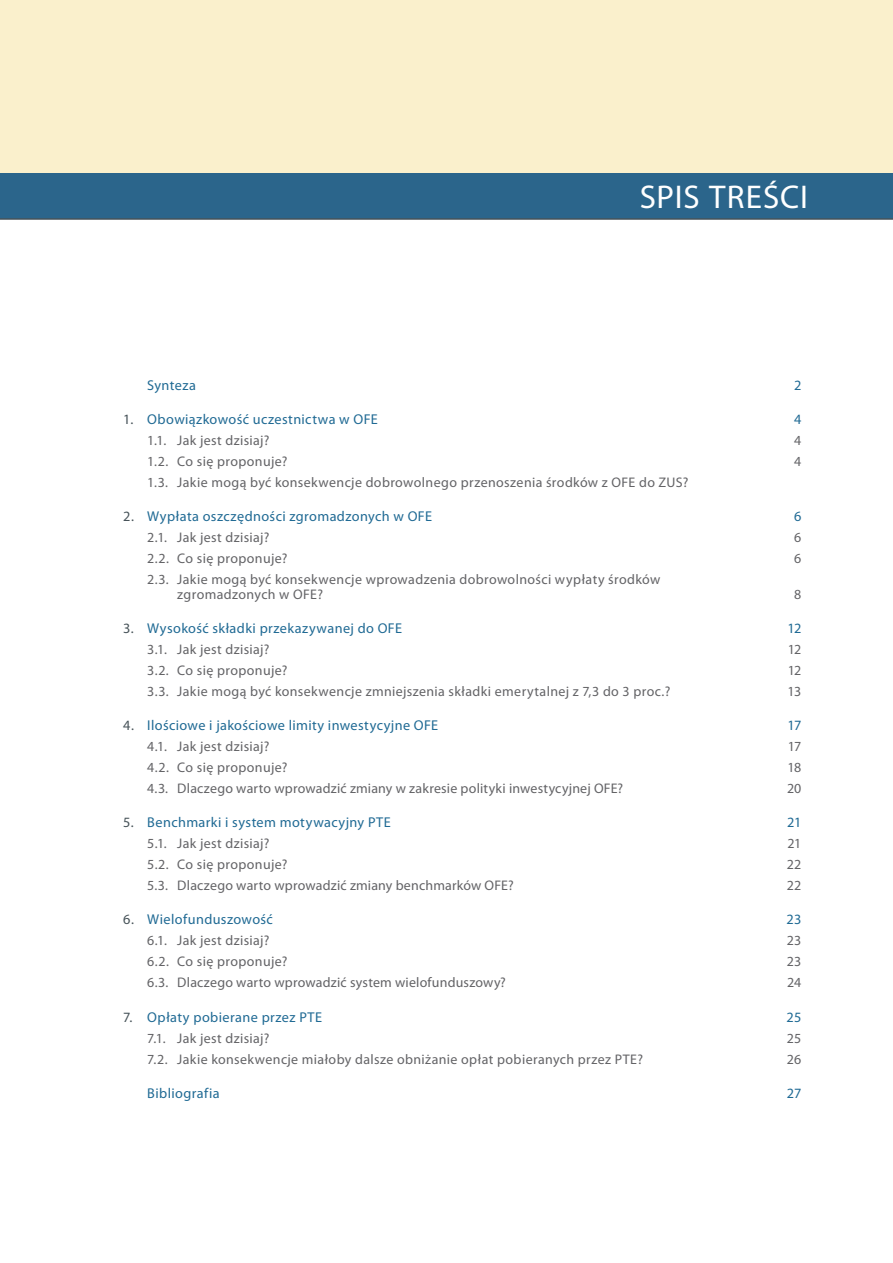
<style>
.page{position:relative;width:893px;height:1263px;background:#fff}
.page>*{position:absolute;margin:0;border:0;box-sizing:border-box;transform-origin:0 0}
.t1{font:33px "Myriad Pro";letter-spacing:.025em;color:#fff}
.t2{font:14.25px "Myriad Pro";letter-spacing:.03em;color:#206a94}
.t3{font:13.95px/15px "Myriad Pro";letter-spacing:.025em;color:#636366}
.s1{color:#475359}
</style>
<div class="page">
<div style="left:0;top:0;width:893px;height:218px;background:#faf0cc"></div>
<div style="left:0;top:174px;width:893px;height:45px;background:#2b658b"></div>
<hr style="left:0;top:218px;width:893px;height:2px;background:#475359">
<p class="t1" style="left:640px;top:176px;width:170px">SPIS TREŚCI</p>
<p class="t2" style="left:147px;top:376px;width:50px">Synteza</p>
<p class="t2" style="left:794px;top:376px;width:9px">2</p>
<p class="t2" style="left:123px;top:410px;width:256px"><span class="s1">1.</span> Obowiązkowość uczestnictwa w OFE</p>
<p class="t2" style="left:794px;top:410px;width:9px">4</p>
<p class="t3" style="left:147px;top:432px;width:124px">1.1. Jak jest dzisiaj?</p>
<p class="t3" style="left:794px;top:432px;width:9px">4</p>
<p class="t3" style="left:147px;top:453px;width:142px">1.2. Co się proponuje?</p>
<p class="t3" style="left:794px;top:453px;width:9px">4</p>
<p class="t3" style="left:147px;top:474px;width:543px">1.3. Jakie mogą być konsekwencje dobrowolnego przenoszenia środków z OFE do ZUS?</p>
<p class="t2" style="left:123px;top:507px;width:310px"><span class="s1">2.</span> Wypłata oszczędności zgromadzonych w OFE</p>
<p class="t2" style="left:794px;top:507px;width:9px">6</p>
<p class="t3" style="left:147px;top:529px;width:124px">2.1. Jak jest dzisiaj?</p>
<p class="t3" style="left:794px;top:529px;width:9px">6</p>
<p class="t3" style="left:147px;top:550px;width:142px">2.2. Co się proponuje?</p>
<p class="t3" style="left:794px;top:550px;width:9px">6</p>
<p class="t3" style="left:177px;top:571px;width:485px;text-indent:-30px">2.3. Jakie mogą być konsekwencje wprowadzenia dobrowolności wypłaty środków zgromadzonych w OFE?</p>
<p class="t3" style="left:794px;top:586px;width:9px">8</p>
<p class="t2" style="left:123px;top:619px;width:280px"><span class="s1">3.</span> Wysokość składki przekazywanej do OFE</p>
<p class="t2" style="left:787px;top:619px;width:15px">12</p>
<p class="t3" style="left:147px;top:642px;width:124px">3.1. Jak jest dzisiaj?</p>
<p class="t3" style="left:788px;top:642px;width:15px">12</p>
<p class="t3" style="left:147px;top:663px;width:142px">3.2. Co się proponuje?</p>
<p class="t3" style="left:788px;top:663px;width:15px">12</p>
<p class="t3" style="left:147px;top:684px;width:525px">3.3. Jakie mogą być konsekwencje zmniejszenia składki emerytalnej z 7,3 do 3 proc.?</p>
<p class="t3" style="left:788px;top:684px;width:15px">13</p>
<p class="t2" style="left:123px;top:717px;width:316px"><span class="s1">4.</span> Ilościowe i jakościowe limity inwestycyjne OFE</p>
<p class="t2" style="left:787px;top:717px;width:15px">17</p>
<p class="t3" style="left:147px;top:739px;width:124px">4.1. Jak jest dzisiaj?</p>
<p class="t3" style="left:788px;top:739px;width:15px">17</p>
<p class="t3" style="left:147px;top:760px;width:142px">4.2. Co się proponuje?</p>
<p class="t3" style="left:787px;top:760px;width:15px">18</p>
<p class="t3" style="left:147px;top:781px;width:477px">4.3. Dlaczego warto wprowadzić zmiany w zakresie polityki inwestycyjnej OFE?</p>
<p class="t3" style="left:787px;top:781px;width:16px">20</p>
<p class="t2" style="left:123px;top:814px;width:269px"><span class="s1">5.</span> Benchmarki i system motywacyjny PTE</p>
<p class="t2" style="left:787px;top:814px;width:16px">21</p>
<p class="t3" style="left:147px;top:836px;width:124px">5.1. Jak jest dzisiaj?</p>
<p class="t3" style="left:787px;top:836px;width:16px">21</p>
<p class="t3" style="left:147px;top:857px;width:142px">5.2. Co się proponuje?</p>
<p class="t3" style="left:787px;top:857px;width:16px">22</p>
<p class="t3" style="left:147px;top:878px;width:368px">5.3. Dlaczego warto wprowadzić zmiany benchmarków OFE?</p>
<p class="t3" style="left:787px;top:878px;width:16px">22</p>
<p class="t2" style="left:123px;top:911px;width:151px"><span class="s1">6.</span> Wielofunduszowość</p>
<p class="t2" style="left:786px;top:911px;width:16px">23</p>
<p class="t3" style="left:147px;top:933px;width:124px">6.1. Jak jest dzisiaj?</p>
<p class="t3" style="left:787px;top:933px;width:16px">23</p>
<p class="t3" style="left:147px;top:954px;width:142px">6.2. Co się proponuje?</p>
<p class="t3" style="left:787px;top:954px;width:16px">23</p>
<p class="t3" style="left:147px;top:975px;width:360px">6.3. Dlaczego warto wprowadzić system wielofunduszowy?</p>
<p class="t3" style="left:787px;top:975px;width:16px">24</p>
<p class="t2" style="left:123px;top:1008px;width:200px"><span class="s1">7.</span> Opłaty pobierane przez PTE</p>
<p class="t2" style="left:786px;top:1008px;width:16px">25</p>
<p class="t3" style="left:147px;top:1030px;width:124px">7.1. Jak jest dzisiaj?</p>
<p class="t3" style="left:787px;top:1030px;width:16px">25</p>
<p class="t3" style="left:147px;top:1051px;width:497px">7.2. Jakie konsekwencje miałoby dalsze obniżanie opłat pobieranych przez PTE?</p>
<p class="t3" style="left:787px;top:1051px;width:16px">26</p>
<p class="t2" style="left:147px;top:1084px;width:74px">Bibliografia</p>
<p class="t2" style="left:787px;top:1084px;width:16px">27</p>
</div>
